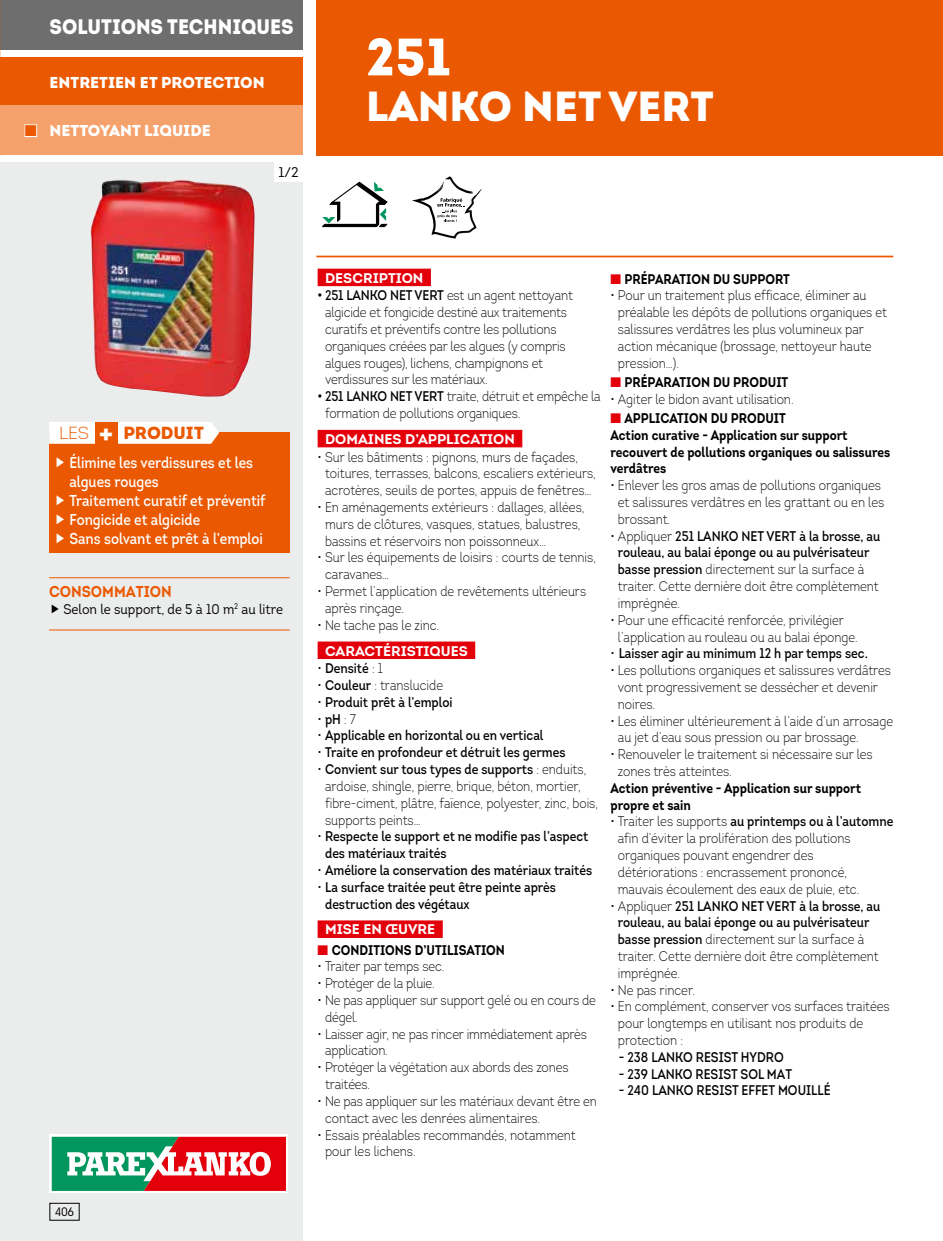
<style>
.page{position:relative;width:943px;height:1241px;background:#fff}
.page>*{position:absolute;margin:0;border:0;box-sizing:border-box;transform-origin:0 0}
.t1{font:900 52.5px "Intro";color:#fff}
.t2{font:900 42px "Intro";color:#fff}
.t3{font:900 21px "Intro";color:#fff;scale:.92 1}
.t4{font:900 17.5px "Intro";color:#ea5901}
.t5{font:600 15.75px/18.9px "Intro";color:#fff;scale:.86 1}
.t6{font:900 15.75px "Intro";color:#fff}
.t7{font:700 15.75px "Intro";color:#ea5901;scale:.9 1}
.t8{font:300 14px/16.8px "Intro";color:#000;scale:.86 1}
.t9{font:600 14px/16.8px "Intro";color:#000;scale:.86 1}
.t10{font:700 14px/16.8px "Intro";color:#000;scale:.86 1}
.t11{font:700 14px "Intro";color:#fff}
.t12{font:14px "Intro";color:#000;scale:.9 1}
.t13{font:14px "Intro";color:#000}
.t14{font:12.25px "Intro Cond";color:#000}
.s1{color:#ea5901}
.s2{font-weight:300}
.s3{font-weight:700;font-size:31.5px;color:#fff}
.s4{font-weight:600}
.s5{color:#e3000b}
</style>
<div class="page">
<div style="left:0;top:163px;width:303px;height:1077px;background:#ebecec"></div>
<div style="left:0;top:0;width:303px;height:50px;background:#6e6e6e"></div>
<div style="left:316px;top:0;width:627px;height:156px;background:#ea5901"></div>
<div style="left:0;top:57px;width:303px;height:50px;background:#ea5901"></div>
<svg style="left:49px;top:1134px;width:239px;height:58px"></svg>
<svg style="left:52px;top:1136px;width:234px;height:54px;background:#9c7768"></svg>
<div style="left:274px;top:162px;width:29px;height:20px;background:#fff"></div>
<hr style="left:316px;top:255px;width:577px;height:2px;background:#ea5901">
<hr style="left:49px;top:577px;width:241px;height:1px;background:#ea5901">
<hr style="left:49px;top:629px;width:241px;height:1px;background:#ea5901">
<div style="left:49px;top:432px;width:241px;height:121px;background:#ea5901"></div>
<div style="left:49px;top:422px;width:170px;height:21px;background:#fff"></div>
<div style="left:95px;top:422px;width:23px;height:23px;background:#ea5901"></div>
<div style="left:0;top:105px;width:303px;height:50px;background:#f5a16b"></div>
<div style="left:24px;top:124px;width:13px;height:13px;border:2px solid #fff"></div>
<div style="left:317px;top:268px;width:114px;height:18px;background:#e3000b"></div>
<div style="left:317px;top:430px;width:205px;height:17px;background:#e3000b"></div>
<div style="left:317px;top:641px;width:158px;height:18px;background:#e3000b"></div>
<div style="left:317px;top:920px;width:126px;height:17px;background:#e3000b"></div>
<svg style="left:412px;top:176px;width:69px;height:63px"></svg>
<svg style="left:322px;top:181px;width:66px;height:46px"></svg>
<img style="left:90px;top:180px;width:164px;height:217px">
<div style="left:50px;top:1202px;width:29px;height:18px;border:1px solid #000"></div>
<h3 class="t3" style="left:50px;top:13px;width:267px">SOLUTIONS TECHNIQUES</h3>
<p class="t6" style="left:50px;top:72px;width:216px">ENTRETIEN ET PROTECTION</p>
<p class="t6" style="left:25px;top:120px;width:188px"><span class="s1">■</span> NETTOYANT LIQUIDE</p>
<p class="t13" style="left:278px;top:164px;width:22px">1/2</p>
<h1 class="t1" style="left:366px;top:22px;width:86px">251</h1>
<h2 class="t2" style="left:366px;top:78px;width:349px">LANKO NET VERT</h2>
<p class="t4" style="left:59px;top:421px;width:146px"><span class="s2">LES</span> <span class="s3">+</span> PRODUIT</p>
<p class="t5" style="left:69px;top:453px;width:230px">Élimine les verdissures et les algues rouges<br>Traitement curatif et préventif<br>Fongicide et algicide<br>Sans solvant et prêt à l’emploi</p>
<p class="t7" style="left:49px;top:581px;width:138px">CONSOMMATION</p>
<p class="t12" style="left:63px;top:600px;width:245px">Selon le support, de 5 à 10 m<sup>2</sup> au litre</p>
<p class="t14" style="left:55px;top:1204px;width:20px">406</p>
<p class="t11" style="left:325px;top:269px;width:100px">DESCRIPTION</p>
<p class="t8" style="left:325px;top:287px;width:290px;text-indent:-7px"><span class="s4">• 251 LANKO NET VERT</span> est un agent nettoyant algicide et fongicide destiné aux traitements curatifs et préventifs contre les pollutions organiques créées par les algues (y compris algues rouges), lichens, champignons et verdissures sur les matériaux.</p>
<p class="t8" style="left:325px;top:388px;width:322px;text-indent:-7px"><span class="s4">• 251 LANKO NET VERT</span> traite, détruit et empêche la formation de pollutions organiques.</p>
<p class="t11" style="left:325px;top:430px;width:191px">DOMAINES D’APPLICATION</p>
<p class="t8" style="left:325px;top:448px;width:316px;text-indent:-7px">• Sur les bâtiments : pignons, murs de façades, toitures, terrasses, balcons, escaliers extérieurs, acrotères, seuils de portes, appuis de fenêtres…</p>
<p class="t8" style="left:325px;top:498px;width:303px;text-indent:-7px">• En aménagements extérieurs : dallages, allées, murs de clôtures, vasques, statues, balustres, bassins et réservoirs non poissonneux…</p>
<p class="t8" style="left:325px;top:549px;width:316px;text-indent:-7px">• Sur les équipements de loisirs : courts de tennis, caravanes…</p>
<p class="t8" style="left:325px;top:582px;width:305px;text-indent:-7px">• Permet l’application de revêtements ultérieurs après rinçage.</p>
<p class="t8" style="left:317px;top:616px;width:143px">• Ne tache pas le zinc.</p>
<p class="t11" style="left:325px;top:641px;width:144px">CARACTÉRISTIQUES</p>
<p class="t9" style="left:317px;top:659px;width:77px"><span class="s2">•</span> Densité <span class="s2">: 1</span></p>
<p class="t8" style="left:317px;top:676px;width:147px">• <span class="s4">Couleur</span> : translucide</p>
<p class="t9" style="left:317px;top:693px;width:158px"><span class="s2">•</span> Produit prêt à l’emploi</p>
<p class="t8" style="left:317px;top:710px;width:46px">• <span class="s4">pH</span> : 7</p>
<p class="t9" style="left:317px;top:727px;width:264px"><span class="s2">•</span> Applicable en horizontal ou en vertical</p>
<p class="t9" style="left:317px;top:743px;width:290px"><span class="s2">•</span> Traite en profondeur et détruit les germes</p>
<p class="t8" style="left:325px;top:760px;width:319px;text-indent:-8px">• <span class="s4">Convient sur tous types de supports</span> : enduits, ardoise, shingle, pierre, brique, béton, mortier, fibre-ciment, plâtre, faïence, polyester, zinc, bois, supports peints…</p>
<p class="t9" style="left:325px;top:827px;width:308px;text-indent:-8px"><span class="s2">•</span> Respecte le support et ne modifie pas l’aspect des matériaux traités</p>
<p class="t9" style="left:317px;top:861px;width:321px"><span class="s2">•</span> Améliore la conservation des matériaux traités</p>
<p class="t9" style="left:325px;top:878px;width:270px;text-indent:-8px"><span class="s2">•</span> La surface traitée peut être peinte après destruction des végétaux</p>
<p class="t11" style="left:325px;top:920px;width:112px">MISE EN ŒUVRE</p>
<p class="t10" style="left:317px;top:941px;width:219px"><span class="s5">■</span> CONDITIONS D’UTILISATION</p>
<p class="t8" style="left:317px;top:957px;width:149px">• Traiter par temps sec.</p>
<p class="t8" style="left:317px;top:974px;width:138px">• Protéger de la pluie.</p>
<p class="t8" style="left:325px;top:991px;width:316px;text-indent:-7px">• Ne pas appliquer sur support gelé ou en cours de dégel.</p>
<p class="t8" style="left:325px;top:1025px;width:306px;text-indent:-7px">• Laisser agir, ne pas rincer immédiatement après application.</p>
<p class="t8" style="left:325px;top:1058px;width:284px;text-indent:-7px">• Protéger la végétation aux abords des zones traitées.</p>
<p class="t8" style="left:325px;top:1092px;width:317px;text-indent:-7px">• Ne pas appliquer sur les matériaux devant être en contact avec les denrées alimentaires.</p>
<p class="t8" style="left:325px;top:1125px;width:293px;text-indent:-7px">• Essais préalables recommandés, notamment pour les lichens.</p>
<p class="t10" style="left:610px;top:270px;width:210px"><span class="s5">■</span> PRÉPARATION DU SUPPORT</p>
<p class="t8" style="left:618px;top:287px;width:314px;text-indent:-7px">• Pour un traitement plus efficace, éliminer au préalable les dépôts de pollutions organiques et salissures verdâtres les plus volumineux par action mécanique (brossage, nettoyeur haute pression…).</p>
<p class="t10" style="left:610px;top:373px;width:208px"><span class="s5">■</span> PRÉPARATION DU PRODUIT</p>
<p class="t8" style="left:610px;top:390px;width:214px">• Agiter le bidon avant utilisation.</p>
<p class="t10" style="left:610px;top:409px;width:327px"><span class="s5">■</span> APPLICATION DU PRODUIT<br>Action curative - Application sur support recouvert de pollutions organiques ou salissures verdâtres</p>
<p class="t8" style="left:618px;top:477px;width:311px;text-indent:-7px">• Enlever les gros amas de pollutions organiques et salissures verdâtres en les grattant ou en les brossant.</p>
<p class="t8" style="left:618px;top:527px;width:307px;text-indent:-7px">• Appliquer <span class="s4">251 LANKO NET VERT à la brosse, au rouleau, au balai éponge ou au pulvérisateur basse pression</span> directement sur la surface à traiter. Cette dernière doit être complètement imprégnée.</p>
<p class="t8" style="left:618px;top:611px;width:280px;text-indent:-7px">• Pour une efficacité renforcée, privilégier l’application au rouleau ou au balai éponge.</p>
<p class="t9" style="left:610px;top:645px;width:301px"><span class="s2">•</span> Laisser agir au minimum 12 h par temps sec.</p>
<p class="t8" style="left:618px;top:661px;width:319px;text-indent:-7px">• Les pollutions organiques et salissures verdâtres vont progressivement se dessécher et devenir noires.</p>
<p class="t8" style="left:618px;top:712px;width:321px;text-indent:-7px">• Les éliminer ultérieurement à l’aide d’un arrosage au jet d’eau sous pression ou par brossage.</p>
<p class="t8" style="left:618px;top:745px;width:298px;text-indent:-7px">• Renouveler le traitement si nécessaire sur les zones très atteintes.</p>
<p class="t10" style="left:610px;top:779px;width:293px">Action préventive - Application sur support propre et sain</p>
<p class="t8" style="left:618px;top:813px;width:322px;text-indent:-7px">• Traiter les supports <span class="s4">au printemps ou à l’automne </span>afin d’éviter la prolifération des pollutions organiques pouvant engendrer des détériorations : encrassement prononcé, mauvais écoulement des eaux de pluie, etc.</p>
<p class="t8" style="left:618px;top:897px;width:307px;text-indent:-7px">• Appliquer <span class="s4">251 LANKO NET VERT à la brosse, au rouleau, au balai éponge ou au pulvérisateur basse pression</span> directement sur la surface à traiter. Cette dernière doit être complètement imprégnée.</p>
<p class="t8" style="left:610px;top:981px;width:100px">• Ne pas rincer.</p>
<p class="t8" style="left:618px;top:997px;width:317px;text-indent:-7px">• En complément, conserver vos surfaces traitées pour longtemps en utilisant nos produits de protection :</p>
<p class="t9" style="left:619px;top:1048px;width:193px">- 238 LANKO RESIST HYDRO</p>
<p class="t9" style="left:619px;top:1065px;width:203px">- 239 LANKO RESIST SOL MAT</p>
<p class="t9" style="left:619px;top:1081px;width:248px">- 240 LANKO RESIST EFFET MOUILLÉ</p>
</div>
